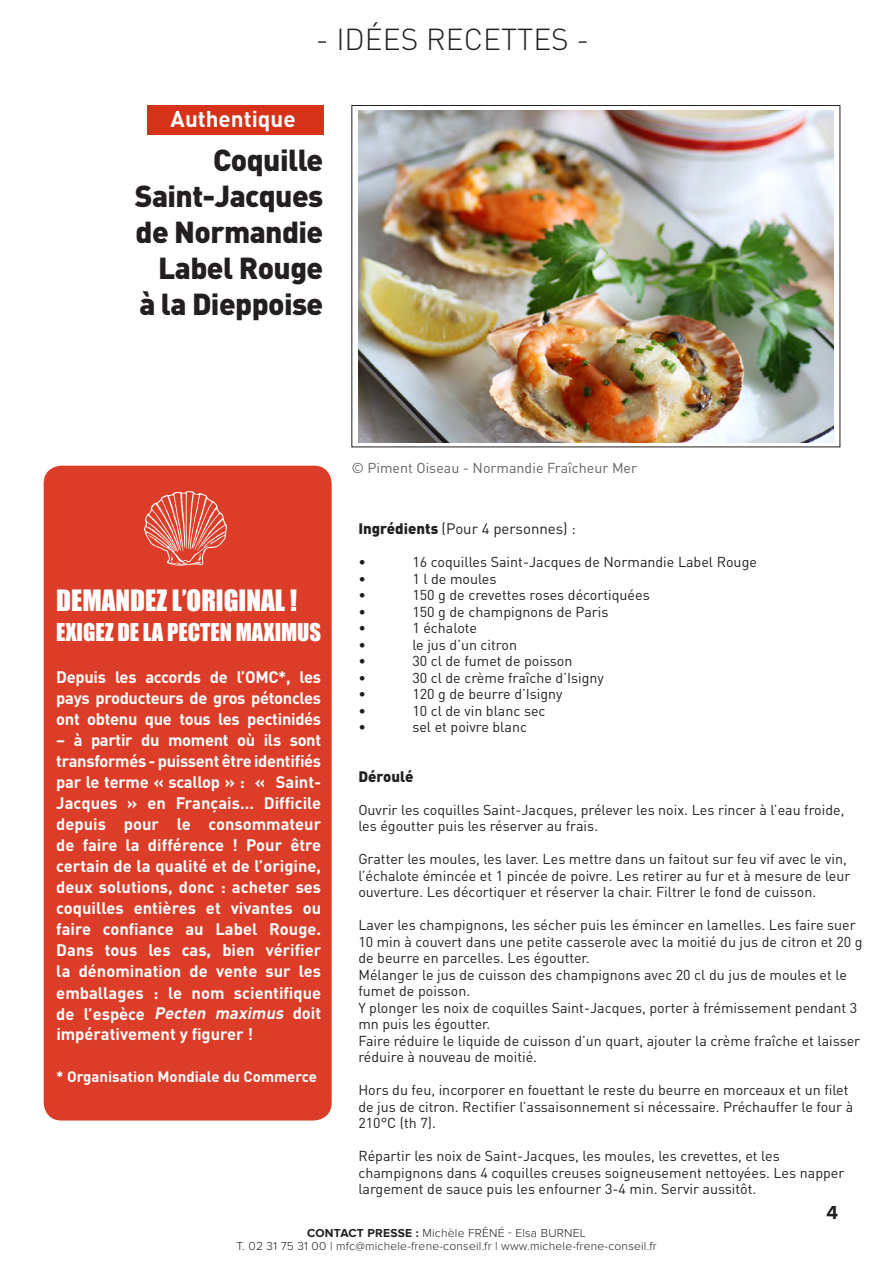
<style>
.page{position:relative;width:893px;height:1263px;background:#fff}
.page>*{position:absolute;margin:0;border:0;box-sizing:border-box;transform-origin:0 0}
.t1{font:900 30px "DIN";letter-spacing:-.02em;color:#231f20}
.t2{font:300 30px "DIN";color:#231f20}
.t3{font:27px "Impact";color:#fff}
.t4{font:22.5px "Impact";color:#fff}
.t5{font:700 22.5px "DIN";color:#fff}
.t6{font:700 19.5px "Proxima Nova";color:#231f20}
.t7{font:700 16.5px/21px "DIN";letter-spacing:-.02em;color:#fff;text-align:justify}
.t8{font:700 15px "DIN";color:#fff}
.t9{font:15px "DIN";color:#231f20}
.t10{font:900 15px "DIN";color:#231f20}
.t11{font:14.25px/16.5px "DIN";color:#231f20}
.t12{font:14.25px "DIN";color:#636366}
.t13{font:300 12px/13.5px "Proxima Nova";letter-spacing:.02em;color:#231f20;text-align:center}
.s1{font-style:italic}
.s2{font-weight:900}
.s3{font-weight:700}
</style>
<div class="page">
<div style="left:147px;top:105px;width:176px;height:30px;background:#d63219"></div>
<img style="left:358px;top:110px;width:475px;height:332px">
<div style="left:44px;top:466px;width:288px;height:654px;background:#dc3d28;border-radius:18px"></div>
<svg style="left:144px;top:491px;width:83px;height:75px"></svg>
<p class="t2" style="left:316px;top:20px;width:275px">- IDÉES RECETTES -</p>
<p class="t5" style="left:171px;top:104px;width:127px">Authentique</p>
<p class="t1" style="left:213px;top:140px;width:112px">Coquille</p>
<p class="t1" style="left:135px;top:176px;width:190px">Saint-Jacques</p>
<p class="t1" style="left:136px;top:212px;width:189px">de Normandie</p>
<p class="t1" style="left:158px;top:248px;width:167px">Label Rouge</p>
<p class="t1" style="left:139px;top:284px;width:186px">à la Dieppoise</p>
<p class="t3" style="left:56px;top:580px;width:242px">DEMANDEZ L’ORIGINAL !</p>
<p class="t4" style="left:56px;top:615px;width:266px">EXIGEZ DE LA PECTEN MAXIMUS</p>
<p class="t7" style="left:56px;top:666px;width:266px">Depuis les accords de l’OMC*, les pays producteurs de gros pétoncles ont obtenu que tous les pectinidés</p>
<p class="t7" style="left:56px;top:729px;width:266px">– à partir du moment où ils sont transformés - puissent être identifiés par le terme « scallop » : « Saint-Jacques » en Français… Difficile depuis pour le consommateur de faire la différence ! Pour être certain de la qualité et de l’origine, deux solutions, donc : acheter ses coquilles entières et vivantes ou faire confiance au Label Rouge.<br>Dans tous les cas, bien vérifier la dénomination de vente sur les emballages : le nom scientifique de l’espèce <span class="s1">Pecten maximus</span> doit impérativement y figurer !</p>
<p class="t8" style="left:56px;top:1067px;width:262px">* Organisation Mondiale du Commerce</p>
<p class="t12" style="left:351px;top:459px;width:287px">© Piment Oiseau - Normandie Fraîcheur Mer</p>
<p class="t9" style="left:358px;top:520px;width:219px"><span class="s2">Ingrédients</span> (Pour 4 personnes) :</p>
<p class="t11" style="left:358px;top:554px;width:9px">•</p>
<p class="t11" style="left:412px;top:554px;width:346px">16 coquilles Saint-Jacques de Normandie Label Rouge</p>
<p class="t11" style="left:358px;top:570px;width:9px">•</p>
<p class="t11" style="left:412px;top:570px;width:86px">1 l de moules</p>
<p class="t11" style="left:358px;top:587px;width:9px">•</p>
<p class="t11" style="left:412px;top:587px;width:239px">150 g de crevettes roses décortiquées</p>
<p class="t11" style="left:358px;top:603px;width:9px">•</p>
<p class="t11" style="left:412px;top:603px;width:198px">150 g de champignons de Paris</p>
<p class="t11" style="left:358px;top:620px;width:9px">•</p>
<p class="t11" style="left:412px;top:620px;width:66px">1 échalote</p>
<p class="t11" style="left:358px;top:636px;width:9px">•</p>
<p class="t11" style="left:412px;top:636px;width:106px">le jus d’un citron</p>
<p class="t11" style="left:358px;top:653px;width:9px">•</p>
<p class="t11" style="left:412px;top:653px;width:162px">30 cl de fumet de poisson</p>
<p class="t11" style="left:358px;top:669px;width:9px">•</p>
<p class="t11" style="left:412px;top:669px;width:193px">30 cl de crème fraîche d’Isigny</p>
<p class="t11" style="left:358px;top:686px;width:9px">•</p>
<p class="t11" style="left:412px;top:686px;width:152px">120 g de beurre d’Isigny</p>
<p class="t11" style="left:358px;top:702px;width:9px">•</p>
<p class="t11" style="left:412px;top:702px;width:135px">10 cl de vin blanc sec</p>
<p class="t11" style="left:358px;top:719px;width:9px">•</p>
<p class="t11" style="left:412px;top:719px;width:116px">sel et poivre blanc</p>
<p class="t10" style="left:358px;top:766px;width:57px">Déroulé</p>
<p class="t11" style="left:358px;top:801px;width:488px">Ouvrir les coquilles Saint-Jacques, prélever les noix. Les rincer à l’eau froide, les égoutter puis les réserver au frais.</p>
<p class="t11" style="left:358px;top:851px;width:494px">Gratter les moules, les laver. Les mettre dans un faitout sur feu vif avec le vin, l’échalote émincée et 1 pincée de poivre. Les retirer au fur et à mesure de leur ouverture. Les décortiquer et réserver la chair. Filtrer le fond de cuisson.</p>
<p class="t11" style="left:358px;top:917px;width:506px">Laver les champignons, les sécher puis les émincer en lamelles. Les faire suer<br>10 min à couvert dans une petite casserole avec la moitié du jus de citron et 20 g de beurre en parcelles. Les égoutter.</p>
<p class="t11" style="left:358px;top:966px;width:490px">Mélanger le jus de cuisson des champignons avec 20 cl du jus de moules et le fumet de poisson.</p>
<p class="t11" style="left:358px;top:999px;width:500px">Y plonger les noix de coquilles Saint-Jacques, porter à frémissement pendant 3 mn puis les égoutter.</p>
<p class="t11" style="left:358px;top:1032px;width:503px">Faire réduire le liquide de cuisson d’un quart, ajouter la crème fraîche et laisser réduire à nouveau de moitié.</p>
<p class="t11" style="left:358px;top:1082px;width:496px">Hors du feu, incorporer en fouettant le reste du beurre en morceaux et un filet de jus de citron. Rectifier l’assaisonnement si nécessaire. Préchauffer le four à<br>210°C (th 7).</p>
<p class="t11" style="left:358px;top:1148px;width:488px">Répartir les noix de Saint-Jacques, les moules, les crevettes, et les champignons dans 4 coquilles creuses soigneusement nettoyées. Les napper largement de sauce puis les enfourner 3-4 min. Servir aussitôt.</p>
<p class="t6" style="left:827px;top:1201px;width:13px">4</p>
<p class="t13" style="left:236px;top:1226px;width:422px"><span class="s3">CONTACT PRESSE :</span> Michèle FRÊNÉ - Elsa BURNEL<br>T. 02 31 75 31 00 | mfc@michele-frene-conseil.fr | www.michele-frene-conseil.fr</p>
</div>
